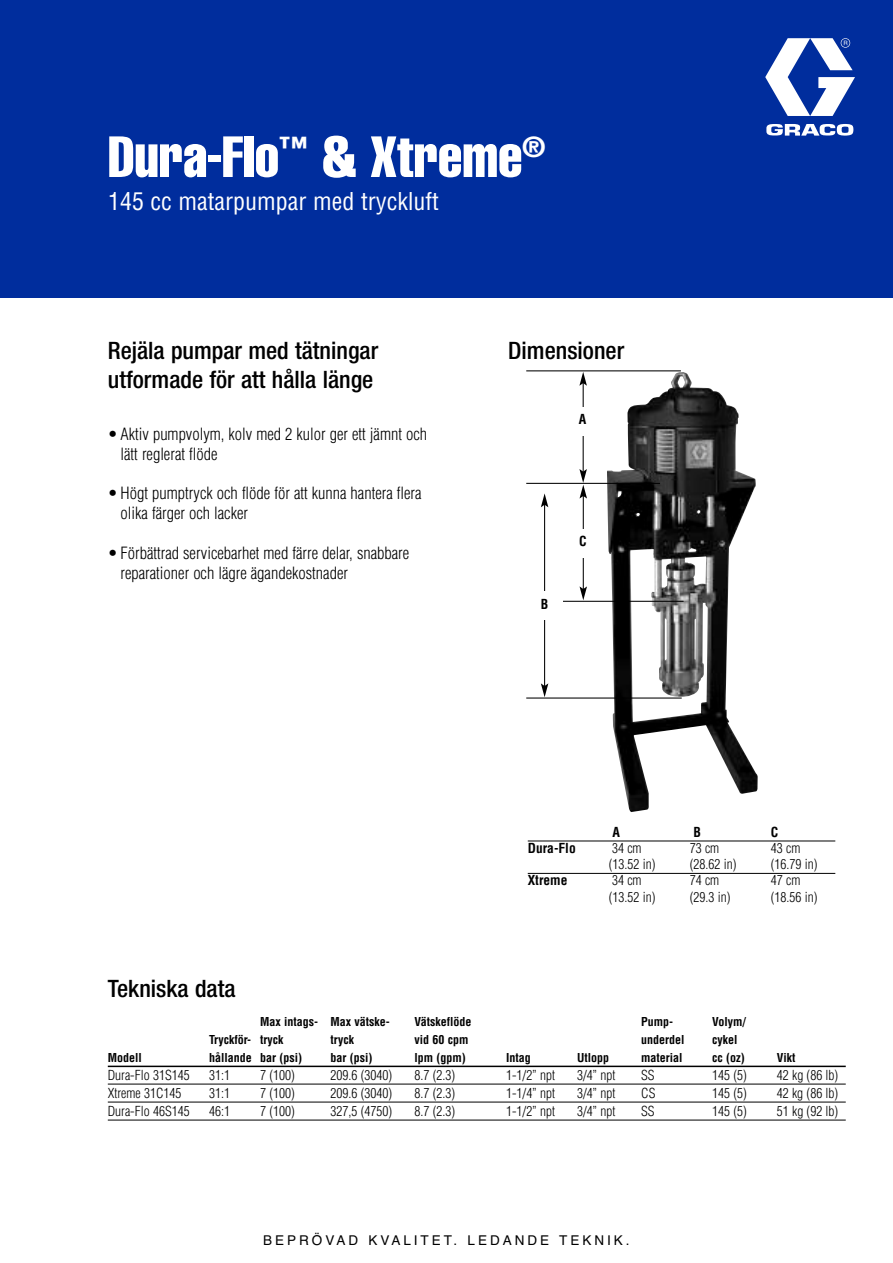
<style>
.page{position:relative;width:893px;height:1263px;background:#fff}
.page>*{position:absolute;margin:0;border:0;box-sizing:border-box;transform-origin:0 0}
.t1{font:57px "Helvetica LT Std Comp";color:#fff}
.t2{font:500 condensed 24px/28.8px "Helvetica Neue LT Std";color:#000}
.t3{font:condensed 24px "Helvetica LT Std";color:#fff}
.t4{font:300 condensed 16.5px/19.8px "Helvetica LT Std";color:#000}
.t5{font:300 condensed 13.5px "Helvetica LT Std";color:#000}
.t6{font:13.5px "Helvetica";letter-spacing:.22em;color:#000}
.t7{font:700 condensed 13.5px "Helvetica LT Std";color:#000}
.t8{font:700 condensed 12px "Helvetica LT Std";color:#000}
</style>
<div class="page">
<hr style="left:108px;top:1065px;width:738px;height:2px;background:#000">
<hr style="left:108px;top:1084px;width:738px;height:1px;background:#000">
<hr style="left:108px;top:1102px;width:738px;height:1px;background:#000">
<hr style="left:108px;top:1120px;width:738px;height:1px;background:#000">
<img style="left:607px;top:372px;width:151px;height:440px">
<hr style="left:528px;top:841px;width:307px;height:1px;background:#000">
<hr style="left:528px;top:873px;width:307px;height:1px;background:#000">
<hr style="left:526px;top:370px;width:155px;height:1px;background:#000">
<hr style="left:526px;top:483px;width:134px;height:1px;background:#000">
<hr style="left:561px;top:601px;width:123px;height:1px;background:#000">
<hr style="left:583px;top:383px;width:1px;height:89px;background:#000">
<svg style="left:579px;top:372px;width:8px;height:14px"></svg>
<div style="left:565px;top:407px;width:35px;height:28px;background:#fff"></div>
<hr style="left:583px;top:496px;width:1px;height:93px;background:#000">
<svg style="left:579px;top:469px;width:8px;height:29px"></svg>
<svg style="left:579px;top:586px;width:8px;height:14px"></svg>
<div style="left:565px;top:529px;width:35px;height:28px;background:#fff"></div>
<hr style="left:544px;top:505px;width:1px;height:181px;background:#000">
<svg style="left:541px;top:493px;width:7px;height:14px"></svg>
<svg style="left:541px;top:683px;width:7px;height:14px"></svg>
<div style="left:527px;top:592px;width:35px;height:28px;background:#fff"></div>
<hr style="left:526px;top:697px;width:156px;height:1px;background:#000">
<div style="left:0;top:0;width:893px;height:298px;background:#002d9d"></div>
<svg style="left:765px;top:38px;width:90px;height:98px"></svg>
<h1 class="t1" style="left:108px;top:136px;width:439px">Dura-Flo<sup>™</sup> &amp; Xtreme<sup>®</sup></h1>
<h2 class="t3" style="left:108px;top:192px;width:332px">145 cc matarpumpar med tryckluft</h2>
<h2 class="t2" style="left:108px;top:338px;width:272px">Rejäla pumpar med tätningar utformade för att hålla länge</h2>
<p class="t4" style="left:121px;top:425px;width:308px;text-indent:-13px">• Aktiv pumpvolym, kolv med 2 kulor ger ett jämnt och lätt reglerat flöde</p>
<p class="t4" style="left:121px;top:485px;width:302px;text-indent:-13px">• Högt pumptryck och flöde för att kunna hantera flera olika färger och lacker</p>
<p class="t4" style="left:121px;top:544px;width:290px;text-indent:-13px">• Förbättrad servicebarhet med färre delar, snabbare reparationer och lägre ägandekostnader</p>
<h2 class="t2" style="left:508px;top:338px;width:117px">Dimensioner</h2>
<p class="t7" style="left:579px;top:414px;width:9px">A</p>
<p class="t7" style="left:541px;top:599px;width:9px">B</p>
<p class="t7" style="left:579px;top:536px;width:9px">C</p>
<h2 class="t2" style="left:108px;top:976px;width:129px">Tekniska data</h2>
<p class="t7" style="left:612px;top:827px;width:9px">A</p>
<p class="t7" style="left:693px;top:827px;width:9px">B</p>
<p class="t7" style="left:771px;top:827px;width:9px">C</p>
<p class="t7" style="left:528px;top:843px;width:49px">Dura-Flo</p>
<p class="t5" style="left:612px;top:843px;width:31px">34 cm</p>
<p class="t5" style="left:690px;top:843px;width:31px">73 cm</p>
<p class="t5" style="left:771px;top:843px;width:31px">43 cm</p>
<p class="t5" style="left:609px;top:859px;width:48px">(13.52 in)</p>
<p class="t5" style="left:690px;top:859px;width:48px">(28.62 in)</p>
<p class="t5" style="left:771px;top:859px;width:48px">(16.79 in)</p>
<p class="t7" style="left:528px;top:875px;width:41px">Xtreme</p>
<p class="t5" style="left:612px;top:875px;width:31px">34 cm</p>
<p class="t5" style="left:690px;top:875px;width:31px">74 cm</p>
<p class="t5" style="left:771px;top:875px;width:31px">47 cm</p>
<p class="t5" style="left:609px;top:891px;width:48px">(13.52 in)</p>
<p class="t5" style="left:690px;top:891px;width:42px">(29.3 in)</p>
<p class="t5" style="left:771px;top:891px;width:48px">(18.56 in)</p>
<p class="t8" style="left:260px;top:1016px;width:131px">Max intags- Max vätske-</p>
<p class="t8" style="left:414px;top:1016px;width:59px">Vätskeflöde</p>
<p class="t8" style="left:641px;top:1016px;width:34px">Pump-</p>
<p class="t8" style="left:712px;top:1016px;width:35px">Volym/</p>
<p class="t8" style="left:209px;top:1034px;width:76px">Tryckför- tryck</p>
<p class="t8" style="left:331px;top:1034px;width:25px">tryck</p>
<p class="t8" style="left:414px;top:1034px;width:55px">vid 60 cpm</p>
<p class="t8" style="left:641px;top:1034px;width:45px">underdel</p>
<p class="t8" style="left:712px;top:1034px;width:27px">cykel</p>
<p class="t8" style="left:108px;top:1052px;width:36px">Modell</p>
<p class="t8" style="left:209px;top:1052px;width:94px">hållande bar (psi)</p>
<p class="t8" style="left:331px;top:1052px;width:43px">bar (psi)</p>
<p class="t8" style="left:414px;top:1052px;width:53px">lpm (gpm)</p>
<p class="t8" style="left:506px;top:1052px;width:26px">Intag</p>
<p class="t8" style="left:577px;top:1052px;width:34px">Utlopp</p>
<p class="t8" style="left:641px;top:1052px;width:43px">material</p>
<p class="t8" style="left:712px;top:1052px;width:34px">cc (oz)</p>
<p class="t8" style="left:777px;top:1052px;width:20px">Vikt</p>
<p class="t5" style="left:108px;top:1069px;width:83px">Dura-Flo 31S145</p>
<p class="t5" style="left:209px;top:1069px;width:22px">31:1</p>
<p class="t5" style="left:260px;top:1069px;width:36px">7 (100)</p>
<p class="t5" style="left:331px;top:1069px;width:63px">209.6 (3040)</p>
<p class="t5" style="left:414px;top:1069px;width:42px">8.7 (2.3)</p>
<p class="t5" style="left:506px;top:1069px;width:51px">1-1/2” npt</p>
<p class="t5" style="left:577px;top:1069px;width:40px">3/4” npt</p>
<p class="t5" style="left:641px;top:1069px;width:15px">SS</p>
<p class="t5" style="left:712px;top:1069px;width:36px">145 (5)</p>
<p class="t5" style="left:777px;top:1069px;width:63px">42 kg (86 lb)</p>
<p class="t5" style="left:108px;top:1087px;width:75px">Xtreme 31C145</p>
<p class="t5" style="left:209px;top:1087px;width:22px">31:1</p>
<p class="t5" style="left:260px;top:1087px;width:36px">7 (100)</p>
<p class="t5" style="left:331px;top:1087px;width:63px">209.6 (3040)</p>
<p class="t5" style="left:414px;top:1087px;width:42px">8.7 (2.3)</p>
<p class="t5" style="left:506px;top:1087px;width:51px">1-1/4” npt</p>
<p class="t5" style="left:577px;top:1087px;width:40px">3/4” npt</p>
<p class="t5" style="left:641px;top:1087px;width:16px">CS</p>
<p class="t5" style="left:712px;top:1087px;width:36px">145 (5)</p>
<p class="t5" style="left:777px;top:1087px;width:63px">42 kg (86 lb)</p>
<p class="t5" style="left:108px;top:1105px;width:83px">Dura-Flo 46S145</p>
<p class="t5" style="left:209px;top:1105px;width:22px">46:1</p>
<p class="t5" style="left:260px;top:1105px;width:36px">7 (100)</p>
<p class="t5" style="left:331px;top:1105px;width:63px">327,5 (4750)</p>
<p class="t5" style="left:414px;top:1105px;width:42px">8.7 (2.3)</p>
<p class="t5" style="left:506px;top:1105px;width:51px">1-1/2” npt</p>
<p class="t5" style="left:577px;top:1105px;width:40px">3/4” npt</p>
<p class="t5" style="left:641px;top:1105px;width:15px">SS</p>
<p class="t5" style="left:712px;top:1105px;width:36px">145 (5)</p>
<p class="t5" style="left:777px;top:1105px;width:63px">51 kg (92 lb)</p>
<p class="t6" style="left:263px;top:1232px;width:368px">BEPRÖVAD KVALITET. LEDANDE TEKNIK.</p>
</div>
